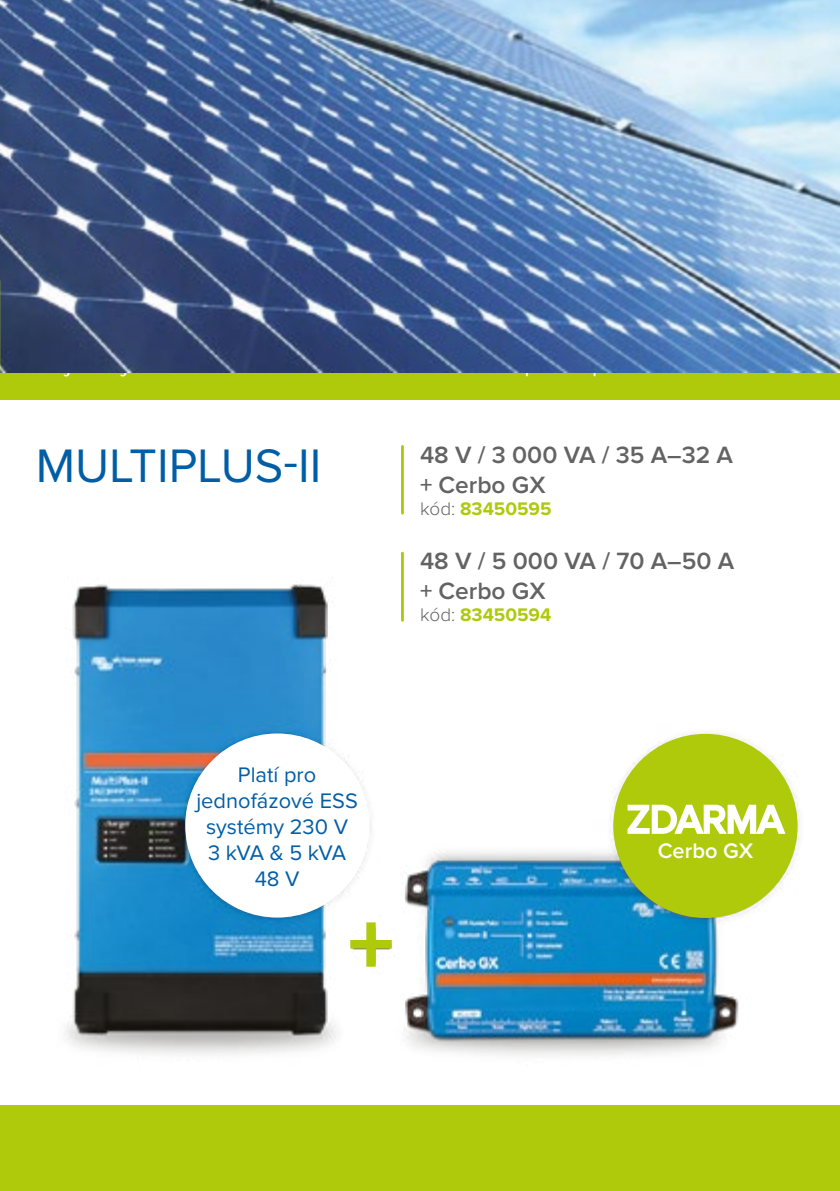
<style>
.page{position:relative;width:840px;height:1191px;background:#fff}
.page>*{position:absolute;margin:0;border:0;box-sizing:border-box;transform-origin:0 0}
.t1{font:48.8px "Proxima Nova";color:#005ea6}
.t2{font:600 24.4px/29.4px "Proxima Nova";color:#646363}
.t3{font:21.8px/26.2px "Proxima Nova";color:#005ea6;text-align:center}
.t4{font:600 21.8px "Proxima Nova";color:#fff}
.t5{font:700 18.8px "Proxima Nova";color:#afca0b}
.s1{font-weight:300;color:#646363}
</style>
<div class="page">
<div style="left:0;top:281px;width:839px;height:118px;background:#afca0b"></div>
<hr style="left:401px;top:446px;width:2px;height:67px;background:#afca0b">
<hr style="left:401px;top:553px;width:2px;height:67px;background:#afca0b">
<img style="left:65px;top:561px;width:735px;height:494px">
<div style="left:613px;top:734px;width:184px;height:184px;background:#afca0b;border-radius:50%"></div>
<svg style="left:627px;top:804px;width:159px;height:30px"></svg>
<div style="left:185px;top:733px;width:184px;height:184px;background:#fff;border-radius:50%"></div>
<svg style="left:350px;top:922px;width:41px;height:44px"></svg>
<img style="left:0;top:0;width:839px;height:372px">
<div style="left:0;top:1105px;width:839px;height:86px;background:#afca0b"></div>
<h1 class="t1" style="left:36px;top:438px;width:287px">MULTIPLUS-II</h1>
<p class="t2" style="left:420px;top:441px;width:314px">48 V / 3 000 VA / 35 A–32 A + Cerbo GX</p>
<p class="t5" style="left:420px;top:498px;width:133px"><span class="s1">kód:</span> 83450595</p>
<p class="t2" style="left:420px;top:547px;width:315px">48 V / 5 000 VA / 70 A–50 A + Cerbo GX</p>
<p class="t5" style="left:420px;top:604px;width:133px"><span class="s1">kód:</span> 83450594</p>
<p class="t3" style="left:196px;top:761px;width:163px">Platí pro jednofázové ESS systémy 230 V<br>3 kVA &amp; 5 kVA<br>48 V</p>
<p class="t4" style="left:657px;top:840px;width:97px">Cerbo GX</p>
</div>
